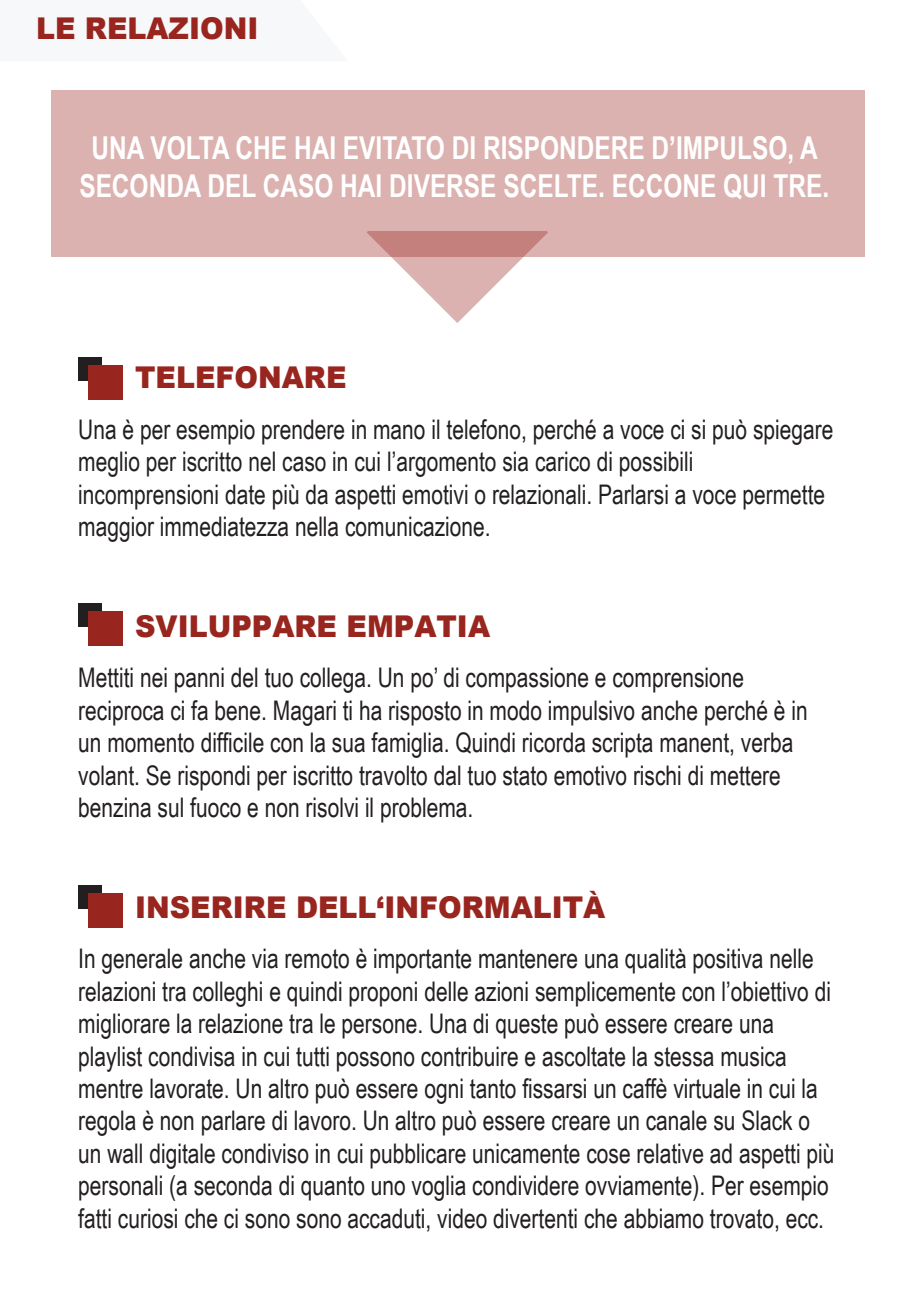
<style>
.page{position:relative;width:919px;height:1289px;background:#fff}
.page>*{position:absolute;margin:0;border:0;box-sizing:border-box;transform-origin:0 0}
.t1{font:700 31.5px/37.8px "Arial Narrow";color:#fff;text-align:center;scale:.95 1}
.t2{font:900 30px "Arial";color:#99251f;scale:.95 1}
.t3{font:27px/32.4px "Arial Narrow";color:#231f20;scale:.95 1}
</style>
<div class="page">
<div style="left:51px;top:90px;width:813px;height:167px;background:#dbb2b0"></div>
<svg style="left:367px;top:232px;width:181px;height:91px"></svg>
<div style="left:78px;top:358px;width:23px;height:23px;background:#231f20"></div>
<div style="left:88px;top:366px;width:34px;height:34px;background:#99251f"></div>
<div style="left:78px;top:604px;width:23px;height:23px;background:#231f20"></div>
<div style="left:88px;top:612px;width:34px;height:34px;background:#99251f"></div>
<div style="left:78px;top:886px;width:23px;height:23px;background:#231f20"></div>
<div style="left:88px;top:894px;width:34px;height:34px;background:#99251f"></div>
<p class="t2" style="left:36px;top:7px;width:236px">LE RELAZIONI</p>
<p class="t1" style="left:79px;top:127px;width:790px">UNA VOLTA CHE HAI EVITATO DI RISPONDERE D’IMPULSO, A<br>SECONDA DEL CASO HAI DIVERSE SCELTE. ECCONE QUI TRE.</p>
<p class="t2" style="left:135px;top:356px;width:224px">TELEFONARE</p>
<p class="t3" style="left:78px;top:412px;width:796px">Una è per esempio prendere in mano il telefono, perché a voce ci si può spiegare meglio per iscritto nel caso in cui l’argomento sia carico di possibili incomprensioni date più da aspetti emotivi o relazionali. Parlarsi a voce permette maggior immediatezza nella comunicazione.</p>
<p class="t2" style="left:135px;top:604px;width:375px">SVILUPPARE EMPATIA</p>
<p class="t3" style="left:78px;top:660px;width:769px">Mettiti nei panni del tuo collega. Un po’ di compassione e comprensione reciproca ci fa bene. Magari ti ha risposto in modo impulsivo anche perché è in un momento difficile con la sua famiglia. Quindi ricorda scripta manent, verba volant. Se rispondi per iscritto travolto dal tuo stato emotivo rischi di mettere benzina sul fuoco e non risolvi il problema.</p>
<p class="t2" style="left:135px;top:885px;width:496px">INSERIRE DELL‘INFORMALITÀ</p>
<p class="t3" style="left:78px;top:941px;width:797px">In generale anche via remoto è importante mantenere una qualità positiva nelle relazioni tra colleghi e quindi proponi delle azioni semplicemente con l’obiettivo di migliorare la relazione tra le persone. Una di queste può essere creare una playlist condivisa in cui tutti possono contribuire e ascoltate la stessa musica mentre lavorate. Un altro può essere ogni tanto fissarsi un caffè virtuale in cui la regola è non parlare di lavoro. Un altro può essere creare un canale su Slack o un wall digitale condiviso in cui pubblicare unicamente cose relative ad aspetti più personali (a seconda di quanto uno voglia condividere ovviamente). Per esempio fatti curiosi che ci sono sono accaduti, video divertenti che abbiamo trovato, ecc.</p>
</div>
